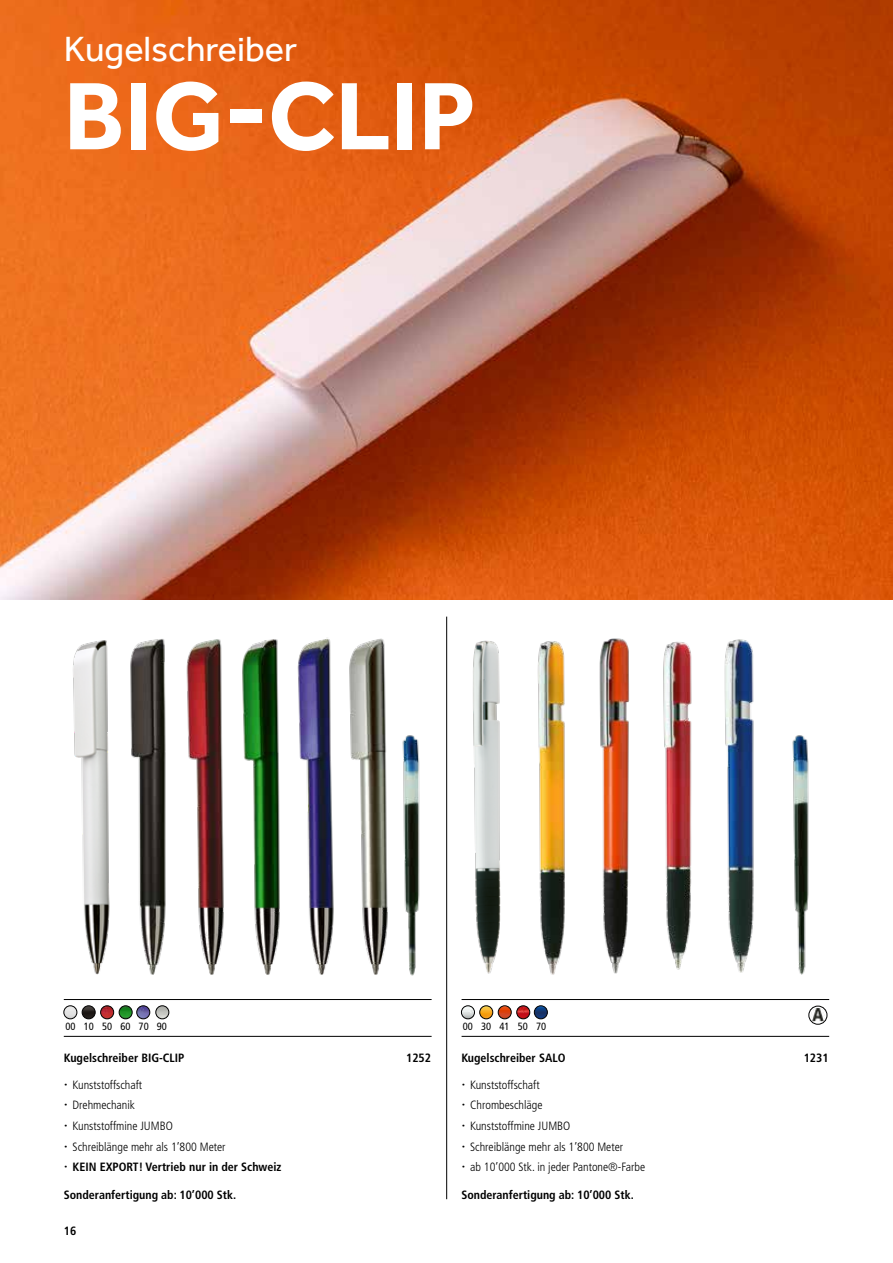
<style>
.page{position:relative;width:893px;height:1263px;background:#fff}
.page>*{position:absolute;margin:0;border:0;box-sizing:border-box;transform-origin:0 0}
.t1{font:700 99px "Effra";color:#fff}
.t2{font:36px "Effra";color:#fff}
.t3{font:300 condensed 12px/20.5px "Frutiger LT Std";color:#000}
.t4{font:700 condensed 12px "Frutiger LT Std";color:#000}
.t5{font:condensed 10.5px "Frutiger LT Std";color:#000}
.s1{font-family:"Proxima Nova";font-weight:400;font-stretch:normal;font-size:18px}
.s2{font-weight:700}
</style>
<div class="page">
<hr style="left:446px;top:617px;width:1px;height:582px;background:#000">
<hr style="left:64px;top:1036px;width:368px;height:1px;background:#000">
<hr style="left:462px;top:1036px;width:367px;height:1px;background:#000">
<hr style="left:64px;top:999px;width:368px;height:1px;background:#000">
<hr style="left:462px;top:999px;width:367px;height:1px;background:#000">
<img style="left:73px;top:640px;width:37px;height:335px">
<img style="left:473px;top:640px;width:28px;height:334px">
<img style="left:130px;top:639px;width:36px;height:336px">
<img style="left:537px;top:641px;width:28px;height:334px">
<img style="left:186px;top:639px;width:38px;height:336px">
<img style="left:242px;top:639px;width:38px;height:336px">
<img style="left:599px;top:638px;width:31px;height:336px">
<img style="left:297px;top:637px;width:37px;height:338px">
<img style="left:663px;top:641px;width:29px;height:329px">
<img style="left:349px;top:638px;width:39px;height:337px">
<img style="left:724px;top:639px;width:30px;height:334px">
<img style="left:402px;top:735px;width:18px;height:241px">
<img style="left:792px;top:735px;width:17px;height:240px">
<img style="left:0;top:0;width:893px;height:600px">
<img style="left:810px;top:1007px;width:15px;height:14px">
<div style="left:808px;top:1006px;width:19px;height:19px;border:1px solid #000;border-radius:50%"></div>
<svg style="left:156px;top:1006px;width:13px;height:13px"></svg>
<div style="left:156px;top:1006px;width:13px;height:13px;border:1px solid #000;border-radius:50%"></div>
<svg style="left:517px;top:1006px;width:30px;height:13px"></svg>
<div style="left:517px;top:1006px;width:13px;height:13px;border:1px solid #000;border-radius:50%"></div>
<svg style="left:101px;top:1006px;width:49px;height:13px"></svg>
<div style="left:119px;top:1006px;width:13px;height:13px;border:1px solid #000;border-radius:50%"></div>
<svg style="left:480px;top:1006px;width:31px;height:13px"></svg>
<div style="left:480px;top:1006px;width:13px;height:13px;border:1px solid #000;border-radius:50%"></div>
<svg style="left:461px;top:1006px;width:13px;height:13px"></svg>
<div style="left:461px;top:1006px;width:14px;height:13px;border:1px solid #000;border-radius:50%"></div>
<svg style="left:64px;top:1006px;width:31px;height:13px"></svg>
<div style="left:64px;top:1006px;width:13px;height:13px;border:1px solid #000;border-radius:50%"></div>
<h2 class="t2" style="left:64px;top:27px;width:235px">Kugelschreiber</h2>
<h1 class="t1" style="left:64px;top:57px;width:414px">BIG-CLIP</h1>
<p class="t5" style="left:66px;top:1020px;width:103px">00 10 50 60 70 90</p>
<p class="t5" style="left:463px;top:1020px;width:85px">00 30 41 50 70</p>
<p class="t4" style="left:64px;top:1051px;width:122px">Kugelschreiber BIG-CLIP</p>
<p class="t4" style="left:406px;top:1051px;width:26px">1252</p>
<p class="t3" style="left:64px;top:1074px;width:219px"><span class="s1">·</span> Kunststoffschaft<br><span class="s1">·</span> Drehmechanik<br><span class="s1">·</span> Kunststoffmine JUMBO<br><span class="s1">·</span> Schreiblänge mehr als 1’800 Meter<br><span class="s1">·</span> <span class="s2">KEIN EXPORT! Vertrieb nur in der Schweiz</span></p>
<p class="t4" style="left:64px;top:1187px;width:174px">Sonderanfertigung ab: 10’000 Stk.</p>
<p class="t4" style="left:64px;top:1224px;width:14px">16</p>
<p class="t4" style="left:461px;top:1051px;width:106px">Kugelschreiber SALO</p>
<p class="t4" style="left:804px;top:1051px;width:26px">1231</p>
<p class="t3" style="left:461px;top:1074px;width:185px"><span class="s1">·</span> Kunststoffschaft<br><span class="s1">·</span> Chrombeschläge<br><span class="s1">·</span> Kunststoffmine JUMBO<br><span class="s1">·</span> Schreiblänge mehr als 1’800 Meter<br><span class="s1">·</span> ab 10’000 Stk. in jeder Pantone®-Farbe</p>
<p class="t4" style="left:461px;top:1187px;width:174px">Sonderanfertigung ab: 10’000 Stk.</p>
</div>
